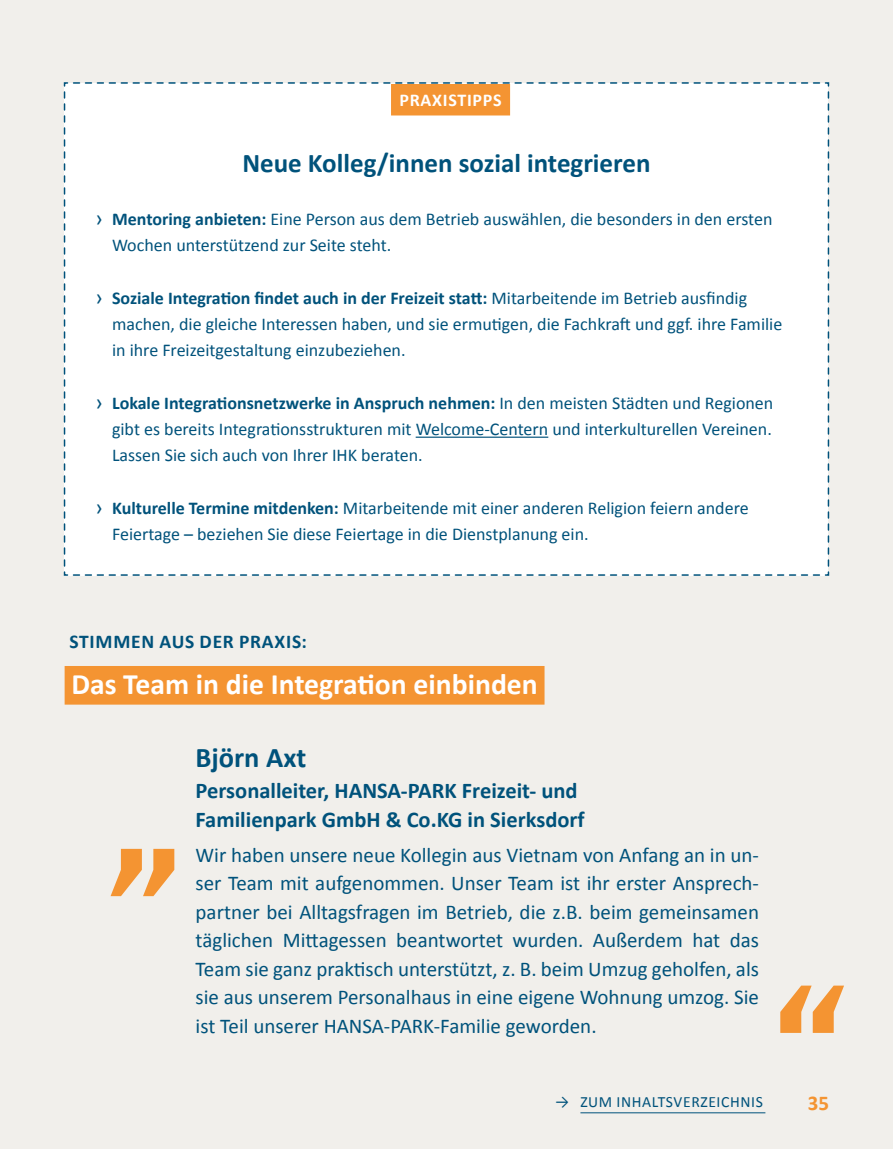
<style>
.page{position:relative;width:893px;height:1149px;background:#fff}
.page>*{position:absolute;margin:0;border:0;box-sizing:border-box;transform-origin:0 0}
.t1{font:700 29.7px "Calibri";color:#fff}
.t2{font:700 28.5px "Calibri";color:#00527b}
.t3{font:700 27px "Calibri";color:#00527b}
.t4{font:700 22.5px/28.5px "Calibri";color:#00527b}
.t5{font:21px/28.5px "Calibri";color:#00527b;text-align:justify}
.t6{font:700 21px "Calibri";color:#f49432}
.t7{font:700 19.5px "Calibri";letter-spacing:.04em;color:#00527b}
.t8{font:18px/26.2px "Calibri";color:#00527b}
.t9{font:700 18px "Calibri";letter-spacing:.04em;color:#fff}
.t10{font:15.6px "Calibri";letter-spacing:.04em;color:#00527b}
.s1{font-size:22.5px}
.s2{font-weight:700}
</style>
<div class="page">
<div style="left:0;top:0;width:893px;height:1148px;background:#f1efeb"></div>
<hr style="left:580px;top:1112px;width:185px;height:1px;background:#00527b">
<div style="left:63px;top:82px;width:767px;height:494px;background:#fff"></div>
<svg style="left:111px;top:848px;width:63px;height:47px"></svg>
<svg style="left:780px;top:985px;width:64px;height:47px"></svg>
<div style="left:65px;top:665px;width:479px;height:39px;background:#f49432"></div>
<p class="t9" style="left:399px;top:88px;width:104px">PRAXISTIPPS</p>
<h3 class="t3" style="left:242px;top:146px;width:410px">Neue Kolleg/innen sozial integrieren</h3>
<p class="t8" style="left:112px;top:206px;width:662px;text-indent:-17px"><span class="s1">ͧ</span> <span class="s2">Mentoring anbieten:</span> Eine Person aus dem Betrieb auswählen, die besonders in den ersten<br>Wochen unterstützend zur Seite steht.</p>
<p class="t8" style="left:112px;top:285px;width:672px;text-indent:-17px"><span class="s1">ͧ</span> <span class="s2">Soziale Integration findet auch in der Freizeit statt:</span> Mitarbeitende im Betrieb ausfindig machen, die gleiche Interessen haben, und sie ermutigen, die Fachkraft und ggf. ihre Familie in ihre Freizeitgestaltung einzubeziehen.</p>
<p class="t8" style="left:112px;top:390px;width:663px;text-align:justify;text-indent:-17px"><span class="s1">ͧ</span> <span class="s2">Lokale Integrationsnetzwerke in Anspruch nehmen:</span> In den meisten Städten und Regionen gibt es bereits Integrationsstrukturen mit Welcome-Centern und interkulturellen Vereinen.<br>Lassen Sie sich auch von Ihrer IHK beraten.</p>
<p class="t8" style="left:112px;top:495px;width:638px;text-indent:-17px"><span class="s1">ͧ</span> <span class="s2">Kulturelle Termine mitdenken:</span> Mitarbeitende mit einer anderen Religion feiern andere<br>Feiertage – beziehen Sie diese Feiertage in die Dienstplanung ein.</p>
<p class="t7" style="left:69px;top:629px;width:239px">STIMMEN AUS DER PRAXIS:</p>
<h1 class="t1" style="left:71px;top:665px;width:468px">Das Team in die Integration einbinden</h1>
<h2 class="t2" style="left:196px;top:739px;width:112px">Björn Axt</h2>
<p class="t4" style="left:196px;top:776px;width:391px">Personalleiter, HANSA-PARK Freizeit- und<br>Familienpark GmbH &amp; Co.KG in Sierksdorf</p>
<p class="t5" style="left:196px;top:840px;width:565px">Wir haben unsere neue Kollegin aus Vietnam von Anfang an in un&shy;ser Team mit aufgenommen. Unser Team ist ihr erster Ansprech&shy;partner bei Alltagsfragen im Betrieb, die z.B. beim gemeinsamen täglichen Mittagessen beantwortet wurden. Außerdem hat das Team sie ganz praktisch unterstützt, z. B. beim Umzug geholfen, als sie aus unserem Personalhaus in eine eigene Wohnung umzog. Sie ist Teil unserer HANSA-PARK-Familie geworden.</p>
<p class="t10" style="left:555px;top:1091px;width:209px">→ ZUM INHALTSVERZEICHNIS</p>
<p class="t6" style="left:808px;top:1088px;width:23px">35</p>
</div>
